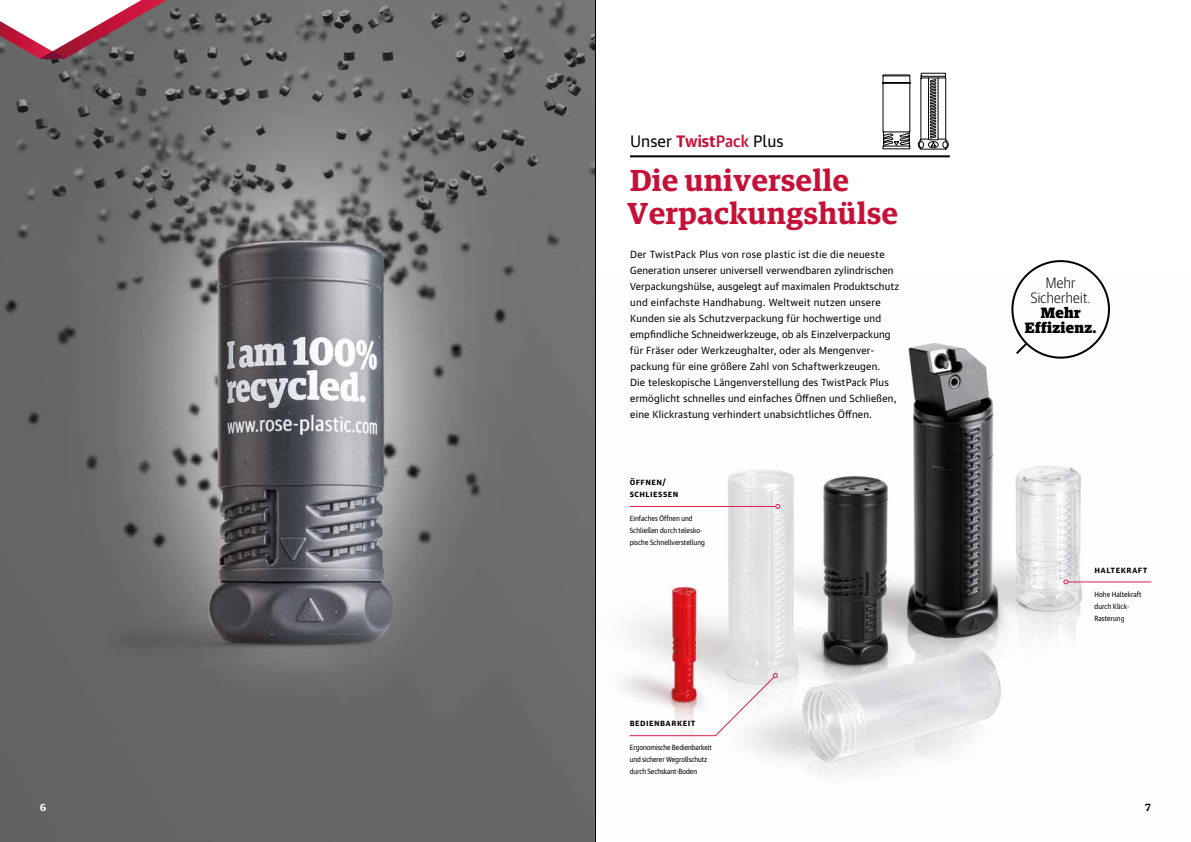
<style>
.page{position:relative;width:1191px;height:842px;background:#fff}
.page>*{position:absolute;margin:0;border:0;box-sizing:border-box;transform-origin:0 0}
.t1{font:600 30.4px/33px "Guardian Egyp";letter-spacing:.02em;color:#c61037}
.t2{font:16px "Guardian Text Sans";letter-spacing:.005em;color:#000}
.t3{font:300 15px/15px "Guardian Sans Narrow";letter-spacing:.02em;color:#000;text-align:center}
.t4{font:900 15px/15px "Guardian Egyp";letter-spacing:.02em;color:#000;text-align:center}
.t5{font:10px/16px "Guardian Text Sans";letter-spacing:.02em;color:#000}
.t6{font:700 10px "Guardian Text Egyp";color:#fff}
.t7{font:700 10px "Guardian Text Egyp";color:#000}
.t8{font:700 8.5px/12px "Guardian Text Sans";letter-spacing:.05em;color:#000}
.t9{font:7.5px/12px "Guardian Sans Narrow";letter-spacing:.01em;color:#000}
.s1{font-weight:700;color:#c61037}
.s2{font-weight:500;color:#c61037}
</style>
<div class="page">
<img style="left:623px;top:275px;width:529px;height:501px">
<img style="left:0;top:0;width:595px;height:842px">
<svg style="left:918px;top:73px;width:30px;height:77px"></svg>
<svg style="left:882px;top:74px;width:28px;height:75px"></svg>
<div style="left:1011px;top:260px;width:99px;height:99px;border:2px solid #000;border-radius:50%"></div>
<svg style="left:1014px;top:341px;width:15px;height:15px"></svg>
<svg style="left:0;top:0;width:167px;height:59px"></svg>
<hr style="left:1067px;top:581px;width:84px;height:1px;background:#df204f">
<svg style="left:1063px;top:579px;width:5px;height:5px"></svg>
<svg style="left:629px;top:673px;width:149px;height:64px"></svg>
<hr style="left:629px;top:506px;width:147px;height:1px;background:#df204f">
<svg style="left:775px;top:504px;width:5px;height:5px"></svg>
<hr style="left:630px;top:155px;width:319px;height:2px;background:#000">
<hr style="left:595px;top:0;width:1px;height:842px;background:#000">
<h2 class="t2" style="left:630px;top:129px;width:155px">Unser <span class="s1">Twist</span><span class="s2">Pack</span> Plus</h2>
<h1 class="t1" style="left:627px;top:161px;width:272px">Die universelle<br>Verpackungshülse</h1>
<p class="t5" style="left:630px;top:245px;width:271px">Der TwistPack Plus von rose plastic ist die die neueste Generation unserer universell verwendbaren zylindrischen Verpackungshülse, ausgelegt auf maximalen Produktschutz und einfachste Handhabung. Weltweit nutzen unsere Kunden sie als Schutzverpackung für hochwertige und empfindliche Schneidwerkzeuge, ob als Einzelverpackung für Fräser oder Werkzeughalter, oder als Mengenver&shy;packung für eine größere Zahl von Schaftwerkzeugen.<br>Die teleskopische Längenverstellung des TwistPack Plus ermöglicht schnelles und einfaches Öffnen und Schließen, eine Klickrastung verhindert unabsichtliches Öffnen.</p>
<p class="t8" style="left:629px;top:475px;width:50px">öffnen/ schliessen</p>
<p class="t9" style="left:629px;top:512px;width:77px">Einfaches Öffnen und<br>Schließen durch telesko&shy;pische Schnellverstellung</p>
<p class="t8" style="left:629px;top:715px;width:67px">bedienbarkeit</p>
<p class="t9" style="left:629px;top:740px;width:84px">Ergonomische Bedienbarkeit und sicherer Wegrollschutz durch Sechskant-Boden</p>
<h3 class="t3" style="left:1030px;top:274px;width:61px">Mehr<br>Sicherheit.</h3>
<h3 class="t4" style="left:1025px;top:304px;width:73px">Mehr<br>Effizienz.</h3>
<p class="t8" style="left:1094px;top:562px;width:55px">haltekraft</p>
<p class="t9" style="left:1094px;top:587px;width:49px">Hohe Haltekraft durch Klick-<br>Rasterung</p>
<p class="t6" style="left:40px;top:799px;width:8px">6</p>
<p class="t7" style="left:1144px;top:799px;width:8px">7</p>
</div>
